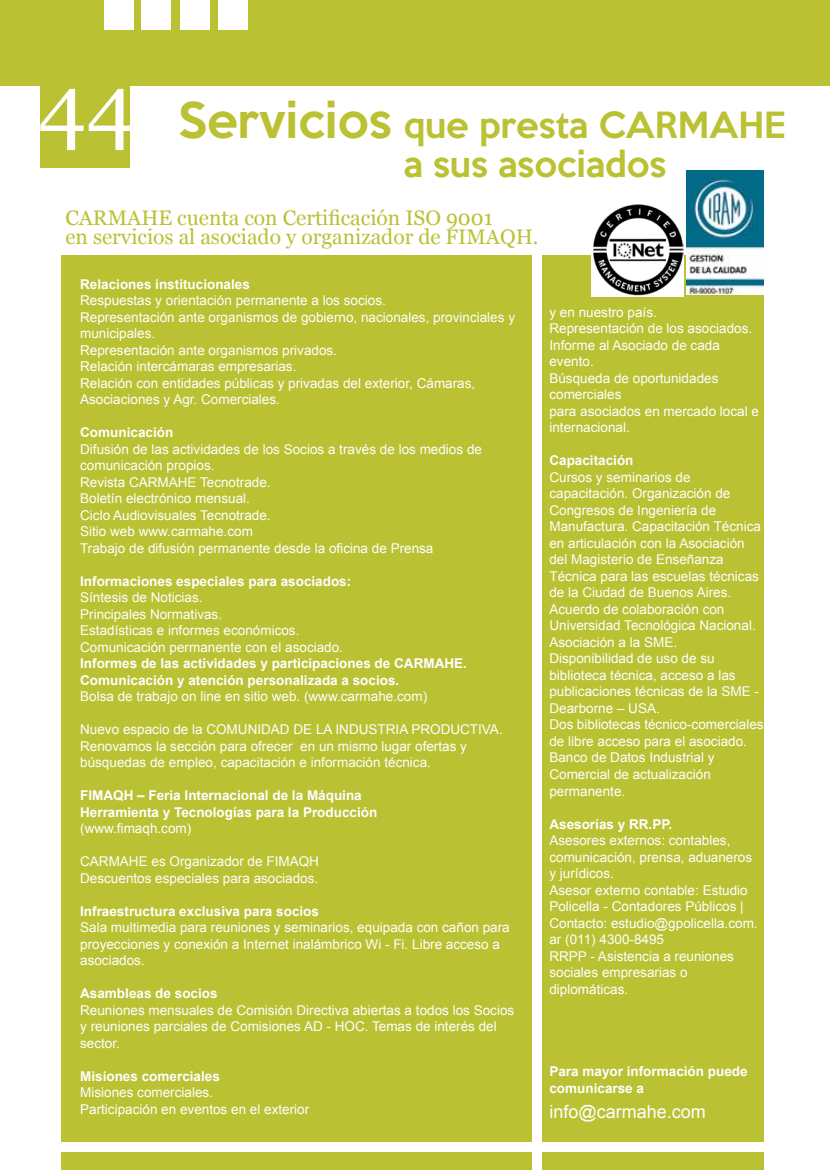
<style>
.page{position:relative;width:830px;height:1170px;background:#fff}
.page>*{position:absolute;margin:0;border:0;box-sizing:border-box;transform-origin:0 0}
.t1{font:500 33px/39px "Keep Calm";color:#bac133}
.t2{font:21px/19.5px "Georgia";color:#bac133}
.t3{font:18px "Arial";color:#fff}
.t4{font:13.5px/16.5px "Arial";color:#fff}
.t5{font:700 13.5px/16.5px "Arial";color:#fff}
.s1{font-family:"Georgia";font-weight:400;font-size:85.5px;color:#fff}
.s2{font-size:45px}
</style>
<div class="page">
<div style="left:61px;top:255px;width:702px;height:914px;background:#bac133"></div>
<div style="left:531px;top:253px;width:9px;height:916px;background:#fff"></div>
<img style="left:591px;top:204px;width:92px;height:92px">
<img style="left:686px;top:171px;width:76px;height:124px">
<div style="left:40px;top:70px;width:90px;height:98px;background:#bac133"></div>
<div style="left:0;top:0;width:829px;height:85px;background:#bac133"></div>
<div style="left:104px;top:0;width:29px;height:30px;background:#fff"></div>
<div style="left:141px;top:0;width:30px;height:30px;background:#fff"></div>
<div style="left:180px;top:0;width:30px;height:30px;background:#fff"></div>
<div style="left:218px;top:0;width:29px;height:30px;background:#fff"></div>
<div style="left:0;top:1142px;width:829px;height:9px;background:#fff"></div>
<h1 class="t1" style="left:403px;top:102px;width:383px;text-indent:-365px"><span class="s1">44</span> <span class="s2">Servicios</span> que presta CARMAHE a sus asociados</h1>
<h2 class="t2" style="left:65px;top:207px;width:474px">CARMAHE cuenta con Certificación ISO 9001<br>en servicios al asociado y organizador de FIMAQH.</h2>
<p class="t5" style="left:80px;top:276px;width:171px">Relaciones institucionales</p>
<p class="t4" style="left:80px;top:292px;width:436px">Respuestas y orientación permanente a los socios.<br>Representación ante organismos de gobierno, nacionales, provinciales y municipales.<br>Representación ante organismos privados.<br>Relación intercámaras empresarias.<br>Relación con entidades públicas y privadas del exterior, Cámaras, Asociaciones y Agr. Comerciales.</p>
<p class="t5" style="left:80px;top:424px;width:95px">Comunicación</p>
<p class="t4" style="left:80px;top:440px;width:403px">Difusión de las actividades de los Socios a través de los medios de comunicación propios.<br>Revista CARMAHE Tecnotrade.<br>Boletín electrónico mensual.<br>Ciclo Audiovisuales Tecnotrade.<br>Sitio web www.carmahe.com<br>Trabajo de difusión permanente desde la oficina de Prensa</p>
<p class="t5" style="left:80px;top:573px;width:272px">Informaciones especiales para asociados:</p>
<p class="t4" style="left:80px;top:589px;width:264px">Síntesis de Noticias.<br>Principales Normativas.<br>Estadísticas e informes económicos.<br>Comunicación permanente con el asociado.</p>
<p class="t5" style="left:80px;top:655px;width:388px">Informes de las actividades y participaciones de CARMAHE.<br>Comunicación y atención personalizada a socios.</p>
<p class="t4" style="left:80px;top:688px;width:348px">Bolsa de trabajo on line en sitio web. (www.carmahe.com)</p>
<p class="t4" style="left:80px;top:721px;width:424px">Nuevo espacio de la COMUNIDAD DE LA INDUSTRIA PRODUCTIVA.<br>Renovamos la sección para ofrecer en un mismo lugar ofertas y búsquedas de empleo, capacitación e información técnica.</p>
<p class="t5" style="left:80px;top:787px;width:298px">FIMAQH – Feria Internacional de la Máquina<br>Herramienta y Tecnologías para la Producción</p>
<p class="t4" style="left:80px;top:820px;width:113px">(www.fimaqh.com)</p>
<p class="t4" style="left:80px;top:853px;width:240px">CARMAHE es Organizador de FIMAQH<br>Descuentos especiales para asociados.</p>
<p class="t5" style="left:80px;top:903px;width:240px">Infraestructura exclusiva para socios</p>
<p class="t4" style="left:80px;top:919px;width:431px">Sala multimedia para reuniones y seminarios, equipada con cañon para proyecciones y conexión a Internet inalámbrico Wi - Fi. Libre acceso a asociados.</p>
<p class="t5" style="left:80px;top:985px;width:139px">Asambleas de socios</p>
<p class="t4" style="left:80px;top:1001px;width:435px">Reuniones mensuales de Comisión Directiva abiertas a todos los Socios y reuniones parciales de Comisiones AD - HOC. Temas de interés del sector.</p>
<p class="t5" style="left:80px;top:1068px;width:141px">Misiones comerciales</p>
<p class="t4" style="left:80px;top:1084px;width:230px">Misiones comerciales.<br>Participación en eventos en el exterior</p>
<p class="t4" style="left:549px;top:304px;width:211px">y en nuestro país.<br>Representación de los asociados.<br>Informe al Asociado de cada evento.<br>Búsqueda de oportunidades comerciales<br>para asociados en mercado local e internacional.</p>
<p class="t5" style="left:549px;top:453px;width:86px">Capacitación</p>
<p class="t4" style="left:549px;top:469px;width:216px">Cursos y seminarios de capacitación. Organización de<br>Congresos de Ingeniería de<br>Manufactura. Capacitación Técnica en articulación con la Asociación del Magisterio de Enseñanza<br>Técnica para las escuelas técnicas de la Ciudad de Buenos Aires.<br>Acuerdo de colaboración con<br>Universidad Tecnológica Nacional.<br>Asociación a la SME.<br>Disponibilidad de uso de su biblioteca técnica, acceso a las publicaciones técnicas de la SME -<br>Dearborne – USA.<br>Dos bibliotecas técnico-comerciales de libre acceso para el asociado.<br>Banco de Datos Industrial y<br>Comercial de actualización permanente.</p>
<p class="t5" style="left:549px;top:815px;width:124px">Asesorías y RR.PP.</p>
<p class="t4" style="left:549px;top:832px;width:210px">Asesores externos: contables, comunicación, prensa, aduaneros y jurídicos.<br>Asesor externo contable: Estudio<br>Policella - Contadores Públicos |<br>Contacto: estudio@gpolicella.com. ar (011) 4300-8495<br>RRPP - Asistencia a reuniones sociales empresarias o diplomáticas.</p>
<p class="t5" style="left:549px;top:1063px;width:200px">Para mayor información puede comunicarse a</p>
<h3 class="t3" style="left:549px;top:1100px;width:158px">info@carmahe.com</h3>
</div>
